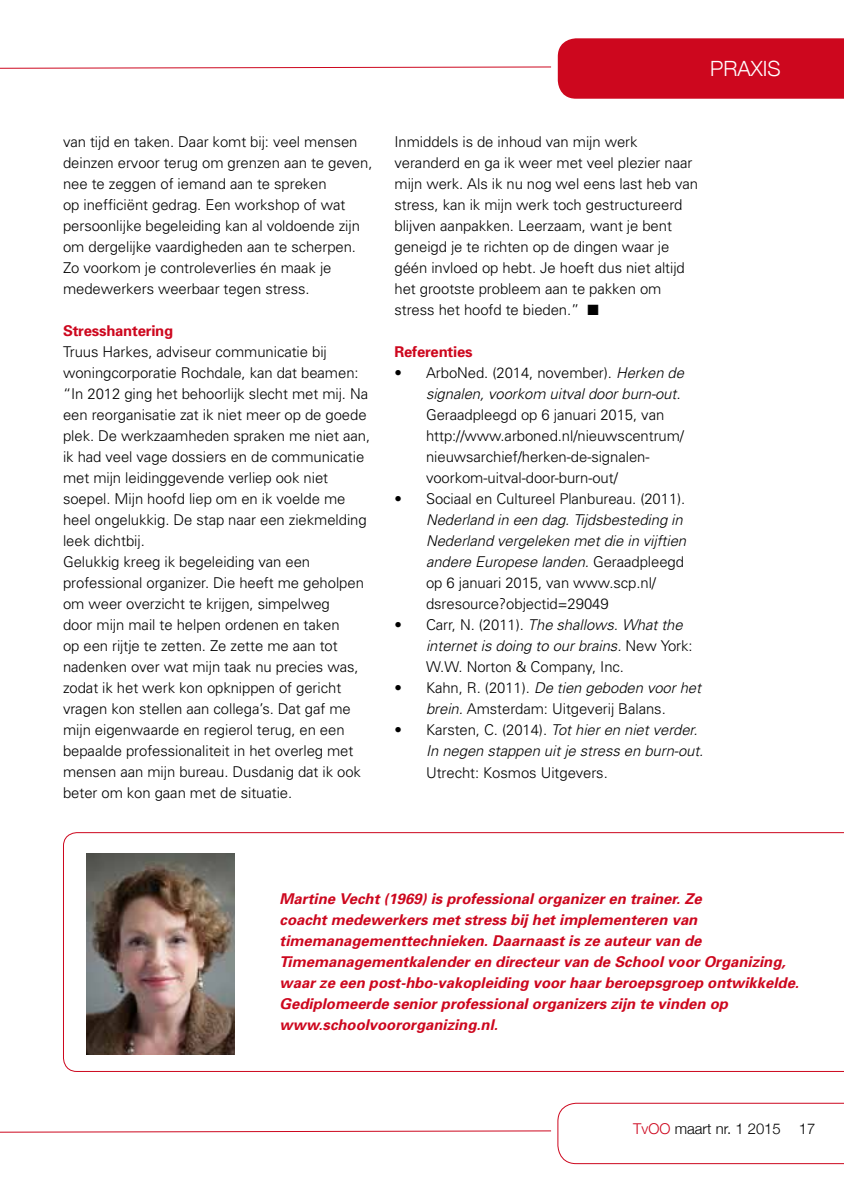
<style>
.page{position:relative;width:844px;height:1191px;background:#fff}
.page>*{position:absolute;margin:0;border:0;box-sizing:border-box;transform-origin:0 0}
.t1{font:300 21px "Helvetica Neue";color:#fff}
.t2{font:300 14.88px/21px "Univers";letter-spacing:-.005em;color:#000}
.t3{font:italic 700 14.88px/21px "Univers";color:#cd071e}
.t4{font:italic 300 14.88px/21px "Univers";letter-spacing:-.005em;color:#000}
.t5{font:700 14.88px "Univers";letter-spacing:-.015em;color:#cd071e}
.t6{font:300 14.88px "Helvetica Neue";color:#000}
.s1{font-style:normal}
.s2{font-style:italic}
.s3{color:#cd071e}
</style>
<div class="page">
<svg style="left:0;top:38px;width:843px;height:61px"></svg>
<svg style="left:0;top:1102px;width:843px;height:62px"></svg>
<svg style="left:63px;top:832px;width:780px;height:239px"></svg>
<img style="left:86px;top:853px;width:148px;height:201px">
<h1 class="t1" style="left:710px;top:55px;width:72px">PRAXIS</h1>
<p class="t2" style="left:63px;top:131px;width:311px">van tijd en taken. Daar komt bij: veel mensen deinzen ervoor terug om grenzen aan te geven, nee te zeggen of iemand aan te spreken<br>op inefficiënt gedrag. Een workshop of wat persoonlijke begeleiding kan al voldoende zijn om dergelijke vaardigheden aan te scherpen.<br>Zo voorkom je controleverlies én maak je medewerkers weerbaar tegen stress.</p>
<p class="t5" style="left:63px;top:321px;width:112px">Stresshantering</p>
<p class="t2" style="left:63px;top:341px;width:308px">Truus Harkes, adviseur communicatie bij woningcorporatie Rochdale, kan dat beamen: “In 2012 ging het behoorlijk slecht met mij. Na een reorganisatie zat ik niet meer op de goede plek. De werkzaamheden spraken me niet aan, ik had veel vage dossiers en de communicatie met mijn leidinggevende verliep ook niet soepel. Mijn hoofd liep om en ik voelde me heel ongelukkig. De stap naar een ziekmelding leek dichtbij.<br>Gelukkig kreeg ik begeleiding van een professional organizer. Die heeft me geholpen om weer overzicht te krijgen, simpelweg<br>door mijn mail te helpen ordenen en taken<br>op een rijtje te zetten. Ze zette me aan tot nadenken over wat mijn taak nu precies was, zodat ik het werk kon opknippen of gericht vragen kon stellen aan collega’s. Dat gaf me mijn eigenwaarde en regierol terug, en een bepaalde professionaliteit in het overleg met mensen aan mijn bureau. Dusdanig dat ik ook beter om kon gaan met de situatie.</p>
<p class="t2" style="left:394px;top:131px;width:305px">Inmiddels is de inhoud van mijn werk veranderd en ga ik weer met veel plezier naar mijn werk. Als ik nu nog wel eens last heb van stress, kan ik mijn werk toch gestructureerd blijven aanpakken. Leerzaam, want je bent geneigd je te richten op de dingen waar je géén invloed op hebt. Je hoeft dus niet altijd het grootste probleem aan te pakken om stress het hoofd te bieden.” ■</p>
<p class="t5" style="left:394px;top:342px;width:79px">Referenties</p>
<p class="t4" style="left:394px;top:362px;width:291px;text-align:right"><span class="s1">• ArboNed. (2014, november).</span> Herken de signalen, voorkom uitval door burn-out.</p>
<p class="t2" style="left:426px;top:404px;width:259px">Geraadpleegd op 6 januari 2015, van http://www.arboned.nl/nieuwscentrum/ nieuwsarchief/herken-de-signalen&shy;voorkom-uitval-door-burn-out/</p>
<p class="t2" style="left:394px;top:488px;width:292px">• Sociaal en Cultureel Planbureau. (2011).</p>
<p class="t4" style="left:426px;top:509px;width:261px">Nederland in een dag. Tijdsbesteding in Nederland vergeleken met die in vijftien andere Europese landen. <span class="s1">Geraadpleegd op 6 januari 2015, van www.scp.nl/ dsresource?objectid=29049</span></p>
<p class="t2" style="left:426px;top:614px;width:268px;text-indent:-32px">• Carr, N. (2011). <span class="s2">The shallows. What the internet is doing to our brains.</span> New York:<br>W.W. Norton &amp; Company, Inc.</p>
<p class="t2" style="left:394px;top:677px;width:308px;text-align:center">• Kahn, R. (2011). <span class="s2">De tien geboden voor het brein.</span> Amsterdam: Uitgeverij Balans.</p>
<p class="t4" style="left:426px;top:719px;width:279px;text-indent:-32px"><span class="s1">• Karsten, C. (2014).</span> Tot hier en niet verder.<br>In negen stappen uit je stress en burn-out.</p>
<p class="t2" style="left:426px;top:761px;width:183px">Utrecht: Kosmos Uitgevers.</p>
<p class="t3" style="left:279px;top:887px;width:521px">Martine Vecht (1969) is professional organizer en trainer. Ze<br>coacht medewerkers met stress bij het implementeren van timemanagementtechnieken. Daarnaast is ze auteur van de Timemanagementkalender en directeur van de School voor Organizing, waar ze een post-hbo-vakopleiding voor haar beroepsgroep ontwikkelde.<br>Gediplomeerde senior professional organizers zijn te vinden op www.schoolvoororganizing.nl.</p>
<p class="t6" style="left:633px;top:1120px;width:184px"><span class="s3">TvOO</span> maart nr. 1 2015 17</p>
</div>
